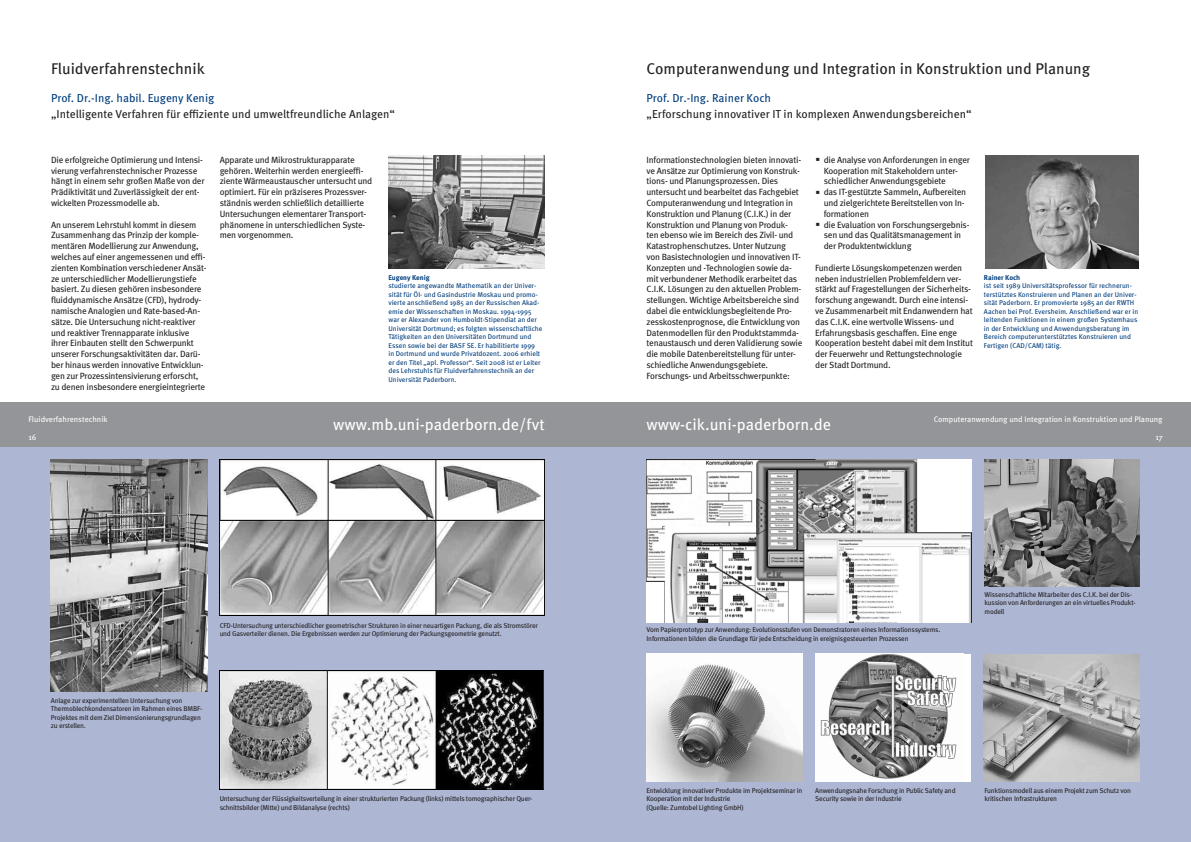
<style>
.page{position:relative;width:1191px;height:842px;background:#fff}
.page>*{position:absolute;margin:0;border:0;box-sizing:border-box;transform-origin:0 0}
.t1{font:16px "Meta OT";color:#fff}
.t2{font:15.5px "Meta OT";color:#231f20}
.t3{font:11.5px "Meta OT";color:#231f20}
.t4{font:11.5px "Meta OT";color:#013d7d}
.t5{font:9px/10.8px "Meta OT";letter-spacing:-.025em;color:#231f20}
.t6{font:8px "Meta OT";color:#fff}
.t7{font:7px/8.5px "Meta OT";letter-spacing:-.025em;color:#231f20}
.t8{font:7px/8.5px "Meta OT";color:#013d7d}
.t9{font:700 7px "Meta OT";color:#013d7d}
</style>
<div class="page">
<div style="left:0;top:403px;width:604px;height:45px;background:#939598"></div>
<div style="left:0;top:448px;width:604px;height:394px;background:#adb7d4"></div>
<div style="left:587px;top:403px;width:604px;height:45px;background:#939598"></div>
<div style="left:586px;top:448px;width:605px;height:394px;background:#adb7d4"></div>
<img style="left:388px;top:156px;width:156px;height:112px">
<img style="left:51px;top:459px;width:156px;height:232px">
<img style="left:220px;top:459px;width:324px;height:157px">
<img style="left:220px;top:671px;width:324px;height:119px">
<img style="left:985px;top:156px;width:153px;height:112px">
<img style="left:983px;top:654px;width:156px;height:128px">
<img style="left:646px;top:459px;width:325px;height:163px">
<img style="left:984px;top:459px;width:156px;height:128px">
<div style="left:815px;top:654px;width:156px;height:127px;background:#fff"></div>
<img style="left:820px;top:654px;width:137px;height:125px">
<img style="left:646px;top:654px;width:156px;height:127px">
<h2 class="t2" style="left:51px;top:59px;width:155px">Fluidverfahrenstechnik</h2>
<p class="t4" style="left:51px;top:91px;width:165px">Prof. Dr.-Ing. habil. Eugeny Kenig</p>
<p class="t3" style="left:51px;top:107px;width:345px">„Intelligente Verfahren für effiziente und umweltfreundliche Anlagen“</p>
<p class="t5" style="left:51px;top:154px;width:155px">Die erfolgreiche Optimierung und Intensi&shy;vierung verfahrenstechnischer Prozesse hängt in einem sehr großen Maße von der Prädiktivität und Zuverlässigkeit der ent&shy;wickelten Prozessmodelle ab.</p>
<p class="t5" style="left:51px;top:219px;width:157px">An unserem Lehrstuhl kommt in diesem Zusammenhang das Prinzip der komple&shy;mentären Modellierung zur Anwendung, welches auf einer angemessenen und effi&shy;zienten Kombination verschiedener Ansät&shy;ze unterschiedlicher Modellierungstiefe basiert. Zu diesen gehören insbesondere fluiddynamische Ansätze (CFD), hydrody&shy;namische Analogien und Rate-based-An&shy;sätze. Die Untersuchung nicht-reaktiver und reaktiver Trennapparate inklusive ihrer Einbauten stellt den Schwerpunkt unserer Forschungsaktivitäten dar. Darü&shy;ber hinaus werden innovative Entwicklun&shy;gen zur Prozessintensivierung erforscht, zu denen insbesondere energieintegrierte</p>
<p class="t5" style="left:220px;top:154px;width:154px">Apparate und Mikrostrukturapparate gehören. Weiterhin werden energieeffi&shy;ziente Wärmeaustauscher untersucht und optimiert. Für ein präziseres Prozessver&shy;ständnis werden schließlich detaillierte Untersuchungen elementarer Transport&shy;phänomene in unterschiedlichen Syste&shy;men vorgenommen.</p>
<p class="t9" style="left:388px;top:273px;width:43px">Eugeny Kenig</p>
<p class="t8" style="left:388px;top:282px;width:156px">studierte angewandte Mathematik an der Univer&shy;sität für Öl- und Gasindustrie Moskau und promo&shy;vierte anschließend 1985 an der Russischen Akad&shy;emie der Wissenschaften in Moskau. 1994-1995 war er Alexander von Humboldt-Stipendiat an der Universität Dortmund; es folgten wissenschaftliche Tätigkeiten an den Universitäten Dortmund und Essen sowie bei der BASF SE. Er habilitierte 1999 in Dortmund und wurde Privatdozent. 2006 erhielt er den Titel „apl. Professor“. Seit 2008 ist er Leiter des Lehrstuhls für Fluidverfahrenstechnik an der Universität Paderborn.</p>
<h2 class="t2" style="left:646px;top:59px;width:445px">Computeranwendung und Integration in Konstruktion und Planung</h2>
<p class="t4" style="left:646px;top:91px;width:126px">Prof. Dr.-Ing. Rainer Koch</p>
<p class="t3" style="left:646px;top:107px;width:326px">„Erforschung innovativer IT in komplexen Anwendungsbereichen“</p>
<p class="t5" style="left:646px;top:154px;width:157px">Informationstechnologien bieten innovati&shy;ve Ansätze zur Optimierung von Konstruk&shy;tions- und Planungsprozessen. Dies untersucht und bearbeitet das Fachgebiet Computeranwendung und Integration in Konstruktion und Planung (C.I.K.) in der Konstruktion und Planung von Produk-<br>ten ebenso wie im Bereich des Zivil- und Katastrophenschutzes. Unter Nutzung<br>von Basistechnologien und innovativen IT-Konzepten und -Technologien sowie da&shy;mit verbundener Methodik erarbeitet das C.I.K. Lösungen zu den aktuellen Problem&shy;stellungen. Wichtige Arbeitsbereiche sind dabei die entwicklungsbegleitende Pro&shy;zesskostenprognose, die Entwicklung von Datenmodellen für den Produktstammda&shy;tenaustausch und deren Validierung sowie die mobile Datenbereitstellung für unter&shy;schiedliche Anwendungsgebiete.<br>Forschungs- und Arbeitsschwerpunkte:</p>
<p class="t5" style="left:823px;top:154px;width:148px">die Analyse von Anforderungen in enger Kooperation mit Stakeholdern unter&shy;schiedlicher Anwendungsgebiete<br>das IT-gestützte Sammeln, Aufbereiten und zielgerichtete Bereitstellen von In&shy;formationen<br>die Evaluation von Forschungsergebnis&shy;sen und das Qualitätsmanagement in der Produktentwicklung</p>
<p class="t5" style="left:815px;top:262px;width:159px">Fundierte Lösungskompetenzen werden neben industriellen Problemfeldern ver&shy;stärkt auf Fragestellungen der Sicherheits&shy;forschung angewandt. Durch eine intensi&shy;ve Zusammenarbeit mit Endanwendern hat das C.I.K. eine wertvolle Wissens- und Erfahrungsbasis geschaffen. Eine enge Kooperation besteht dabei mit dem Institut der Feuerwehr und Rettungstechnologie der Stadt Dortmund.</p>
<p class="t9" style="left:984px;top:273px;width:38px">Rainer Koch</p>
<p class="t8" style="left:984px;top:282px;width:156px">ist seit 1989 Universitätsprofessor für rechnerun&shy;terstütztes Konstruieren und Planen an der Univer&shy;sität Paderborn. Er promovierte 1985 an der RWTH Aachen bei Prof. Eversheim. Anschließend war er in leitenden Funktionen in einem großen Systemhaus in der Entwicklung und Anwendungsberatung im Bereich computerunterstütztes Konstruieren und Fertigen (CAD/CAM) tätig.</p>
<p class="t6" style="left:28px;top:415px;width:81px">Fluidverfahrenstechnik</p>
<h1 class="t1" style="left:333px;top:414px;width:213px">www.mb.uni-paderborn.de/fvt</h1>
<p class="t6" style="left:933px;top:415px;width:230px">Computeranwendung und Integration in Konstruktion und Planung</p>
<h1 class="t1" style="left:646px;top:415px;width:186px">www-cik.uni-paderborn.de</h1>
<p class="t6" style="left:28px;top:432px;width:10px">16</p>
<p class="t6" style="left:1155px;top:432px;width:9px">17</p>
<p class="t7" style="left:220px;top:621px;width:320px">CFD-Untersuchung unterschiedlicher geometrischer Strukturen in einer neuartigen Packung, die als Stromstörer und Gasverteiler dienen. Die Ergebnissen werden zur Optimierung der Packungsgeometrie genutzt.</p>
<p class="t7" style="left:51px;top:696px;width:153px">Anlage zur experimentellen Untersuchung von Thermoblechkondensatoren im Rahmen eines BMBF-Projektes mit dem Ziel Dimensionierungsgrundlagen zu erstellen.</p>
<p class="t7" style="left:220px;top:795px;width:314px">Untersuchung der Flüssigkeitsverteilung in einer strukturierten Packung (links) mittels tomographischer Quer&shy;schnittsbilder (Mitte) und Bildanalyse (rechts)</p>
<p class="t7" style="left:646px;top:626px;width:295px">Vom Papierprototyp zur Anwendung: Evolutionsstufen von Demonstratoren eines Informationssystems.<br>Informationen bilden die Grundlage für jede Entscheidung in ereignisgesteuerten Prozessen</p>
<p class="t7" style="left:984px;top:590px;width:152px">Wissenschaftliche Mitarbeiter des C.I.K. bei der Dis&shy;kussion von Anforderungen an ein virtuelles Produkt&shy;modell</p>
<p class="t7" style="left:646px;top:786px;width:157px">Entwicklung innovativer Produkte im Projektseminar in<br>Kooperation mit der Industrie<br>(Quelle: Zumtobel Lighting GmbH)</p>
<p class="t7" style="left:815px;top:786px;width:142px">Anwendungsnahe Forschung in Public Safety and<br>Security sowie in der Industrie</p>
<p class="t7" style="left:984px;top:786px;width:148px">Funktionsmodell aus einem Projekt zum Schutz von kritischen Infrastrukturen</p>
</div>
